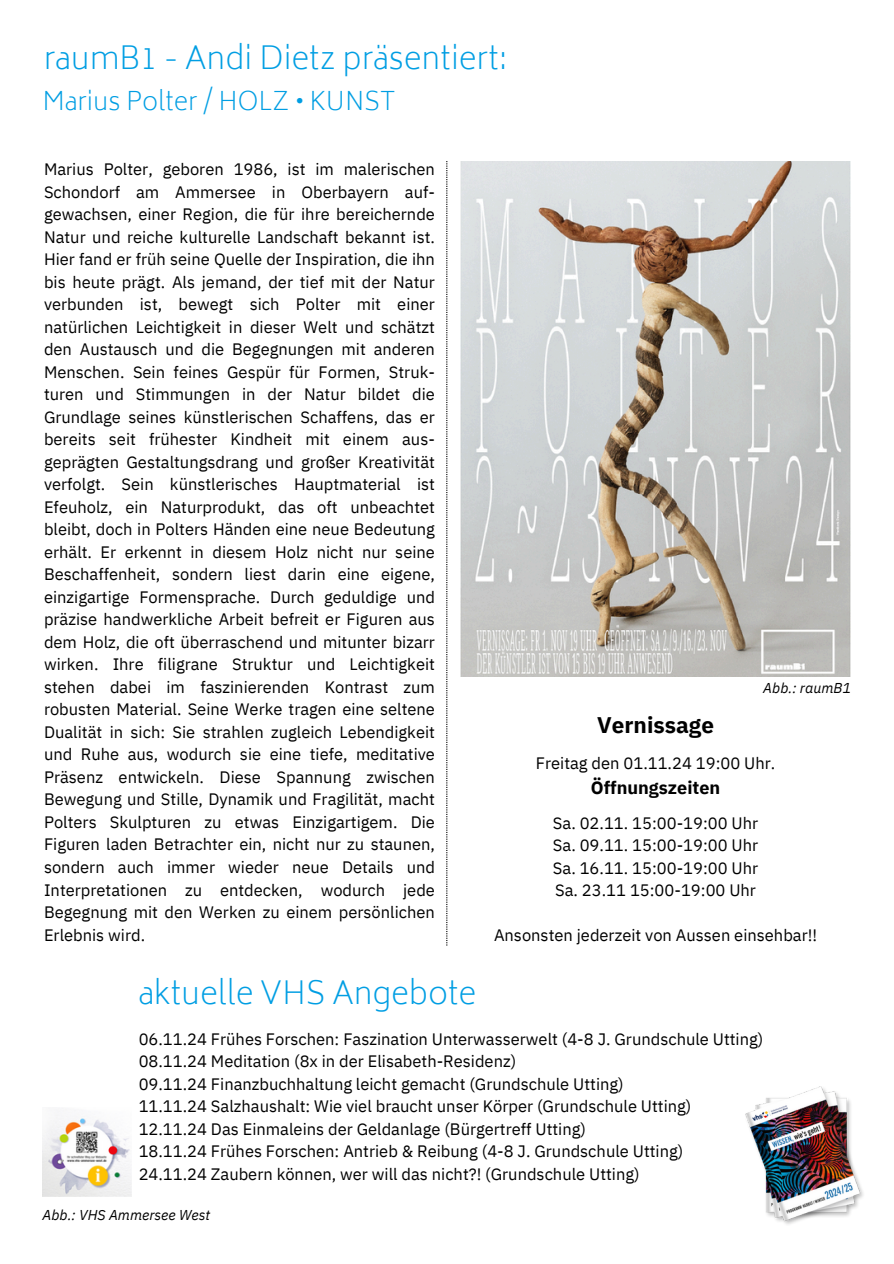
<style>
.page{position:relative;width:894px;height:1264px;background:#fff}
.page>*{position:absolute;margin:0;border:0;box-sizing:border-box;transform-origin:0 0}
.t1{font:200 30.9px "Biryani";color:#009ee3}
.t2{font:200 24.9px "Biryani";color:#009ee3}
.t3{font:700 22.5px "IBM Plex Sans";color:#000}
.t4{font:700 18px "IBM Plex Sans";color:#000}
.t5{font:16.5px/22.5px "IBM Plex Sans";color:#000;text-align:justify}
.t6{font:italic 14.25px "IBM Plex Sans";color:#000}
</style>
<div class="page">
<img style="left:43px;top:1115px;width:88px;height:81px">
<svg style="left:446px;top:161px;width:1px;height:784px"></svg>
<img style="left:745px;top:1086px;width:118px;height:138px">
<img style="left:460px;top:161px;width:390px;height:515px">
<h2 class="t1" style="left:44px;top:41px;width:465px">raumB1 - Andi Dietz präsentiert:</h2>
<h1 class="t2" style="left:43px;top:86px;width:354px">Marius Polter / HOLZ • KUNST</h1>
<h4 class="t5" style="left:44px;top:158px;width:392px">Marius Polter, geboren 1986, ist im malerischen Schondorf am Ammersee in Oberbayern auf&shy;gewachsen, einer Region, die für ihre bereichernde Natur und reiche kulturelle Landschaft bekannt ist.<br>Hier fand er früh seine Quelle der Inspiration, die ihn bis heute prägt. Als jemand, der tief mit der Natur verbunden ist, bewegt sich Polter mit einer natürlichen Leichtigkeit in dieser Welt und schätzt den Austausch und die Begegnungen mit anderen Menschen. Sein feines Gespür für Formen, Struk&shy;turen und Stimmungen in der Natur bildet die Grundlage seines künstlerischen Schaffens, das er bereits seit frühester Kindheit mit einem aus&shy;geprägten Gestaltungsdrang und großer Kreativität verfolgt. Sein künstlerisches Hauptmaterial ist Efeuholz, ein Naturprodukt, das oft unbeachtet bleibt, doch in Polters Händen eine neue Bedeutung erhält. Er erkennt in diesem Holz nicht nur seine Beschaffenheit, sondern liest darin eine eigene, einzigartige Formensprache. Durch geduldige und präzise handwerkliche Arbeit befreit er Figuren aus dem Holz, die oft überraschend und mitunter bizarr wirken. Ihre filigrane Struktur und Leichtigkeit stehen dabei im faszinierenden Kontrast zum robusten Material. Seine Werke tragen eine seltene Dualität in sich: Sie strahlen zugleich Lebendigkeit und Ruhe aus, wodurch sie eine tiefe, meditative Präsenz entwickeln. Diese Spannung zwischen Bewegung und Stille, Dynamik und Fragilität, macht Polters Skulpturen zu etwas Einzigartigem. Die Figuren laden Betrachter ein, nicht nur zu staunen, sondern auch immer wieder neue Details und Interpretationen zu entdecken, wodurch jede Begegnung mit den Werken zu einem persönlichen Erlebnis wird.</h4>
<p class="t1" style="left:139px;top:975px;width:339px">aktuelle VHS Angebote</p>
<p class="t6" style="left:763px;top:678px;width:89px">Abb.: raumB1</p>
<h4 class="t3" style="left:597px;top:709px;width:118px">Vernissage</h4>
<p class="t5" style="left:535px;top:752px;width:241px">Freitag den 01.11.24 19:00 Uhr.</p>
<p class="t4" style="left:590px;top:775px;width:131px">Öffnungszeiten</p>
<p class="t5" style="left:552px;top:811px;width:207px">Sa. 02.11. 15:00-19:00 Uhr Sa. 09.11. 15:00-19:00 Uhr Sa. 16.11. 15:00-19:00 Uhr Sa. 23.11 15:00-19:00 Uhr</p>
<p class="t5" style="left:494px;top:923px;width:324px">Ansonsten jederzeit von Aussen einsehbar!!</p>
<h4 class="t5" style="left:139px;top:1027px;width:626px;text-align:left">06.11.24 Frühes Forschen: Faszination Unterwasserwelt (4-8 J. Grundschule Utting)<br>08.11.24 Meditation (8x in der Elisabeth-Residenz)<br>09.11.24 Finanzbuchhaltung leicht gemacht (Grundschule Utting)<br>11.11.24 Salzhaushalt: Wie viel braucht unser Körper (Grundschule Utting)<br>12.11.24 Das Einmaleins der Geldanlage (Bürgertreff Utting)<br>18.11.24 Frühes Forschen: Antrieb &amp; Reibung (4-8 J. Grundschule Utting)</h4>
<h4 class="t5" style="left:139px;top:1162px;width:502px">24.11.24 Zaubern können, wer will das nicht?! (Grundschule Utting)</h4>
<p class="t6" style="left:43px;top:1205px;width:169px">Abb.: VHS Ammersee West</p>
</div>
